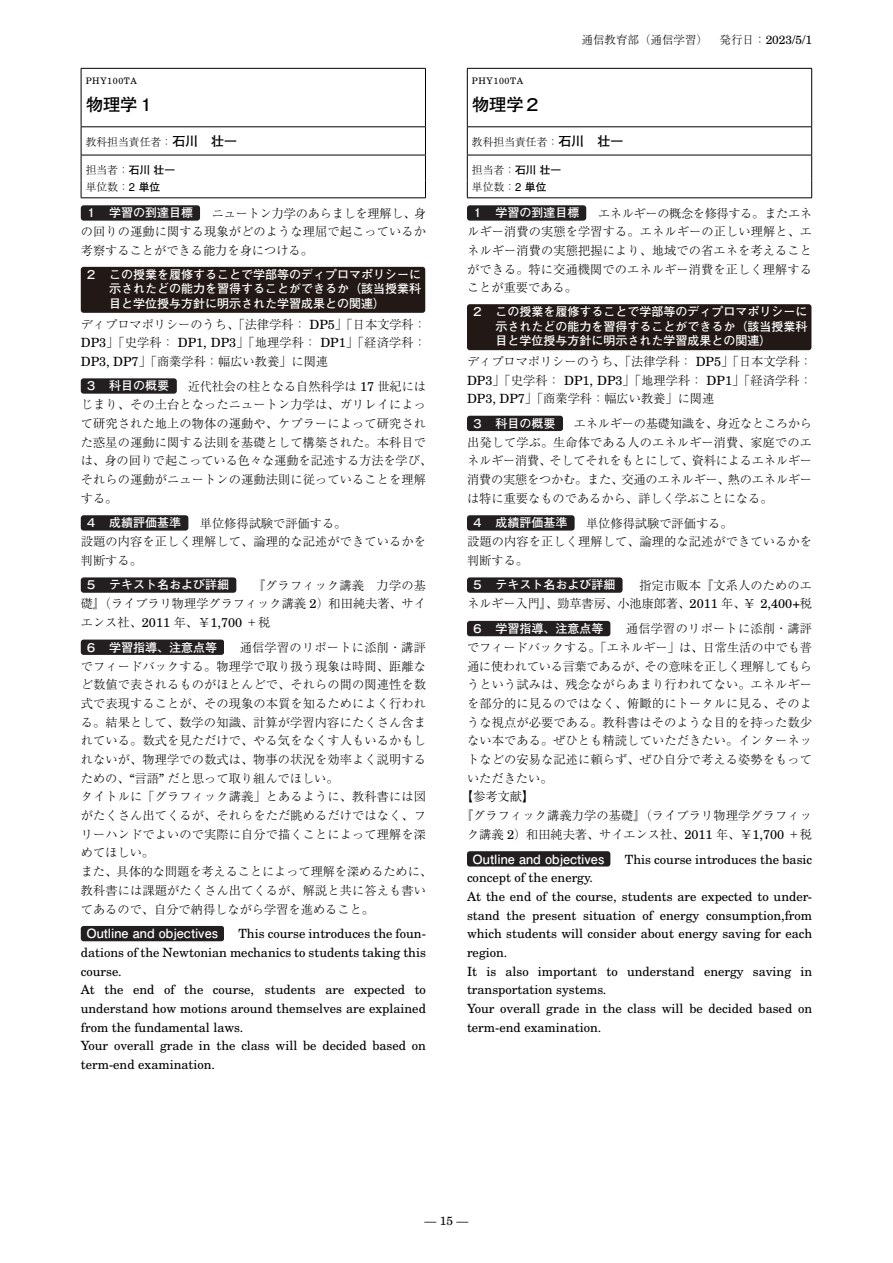
<style>
.page{position:relative;width:893px;height:1263px;background:#fff}
.page>*{position:absolute;margin:0;border:0;box-sizing:border-box;transform-origin:0 0}
.t1{font:700 17.25px "Futo Go B101 Pr 6";color:#000}
.t2{font:12.75px/18.8px "Century Sch L Roma";color:#000}
.t3{font:700 12.75px "Futo Go B101 Pro";color:#fff}
.t4{font:300 12.15px/18.8px "Ryumin Pr 6";letter-spacing:.01em;color:#000;text-align:justify}
.t5{font:300 12.15px "Ryumin Pr 6";letter-spacing:-.02em;color:#000}
.t6{font:700 12px/14.4px "Futo Go B101 Pr 6 N";color:#fff;text-align:justify}
.t7{font:700 12px "Futo Go B101 Pro";color:#fff}
.t8{font:12px "Century Sch L Roma";color:#000}
.t9{font:300 11.55px "Ryumin Pr 6";color:#000}
.t10{font:300 10.8px/16.8px "Ryumin Pr 6";color:#000}
.t11{font:9px "Century Sch L Roma";letter-spacing:.065em;color:#000}
.s1{font-family:"Futo Go B101 Pr 6";font-weight:700;font-size:12.9px}
.s2{font-family:"Futo Go B101 Pr 6";font-weight:700}
.s3{font-family:"Nimbus San L";font-weight:400;font-size:11.25px}
.s4{font-family:"Century Sch L Roma";font-weight:400;font-size:12.75px}
.s5{font-family:"Century Sch L Roma";font-weight:400;font-size:12px}
</style>
<div class="page">
<hr style="left:81px;top:68px;width:345px;height:1px;background:#000">
<svg style="left:81px;top:69px;width:1px;height:15px"></svg>
<svg style="left:425px;top:69px;width:1px;height:15px"></svg>
<hr style="left:81px;top:84px;width:1px;height:42px;background:#000">
<hr style="left:425px;top:84px;width:1px;height:42px;background:#000">
<hr style="left:81px;top:126px;width:345px;height:1px;background:#000">
<hr style="left:81px;top:155px;width:345px;height:1px;background:#000">
<svg style="left:81px;top:127px;width:1px;height:70px"></svg>
<svg style="left:425px;top:127px;width:1px;height:70px"></svg>
<hr style="left:81px;top:197px;width:345px;height:1px;background:#000">
<div style="left:81px;top:205px;width:119px;height:16px;background:#231f20;border-radius:3px"></div>
<div style="left:81px;top:267px;width:344px;height:46px;background:#221815;border-radius:3px"></div>
<div style="left:81px;top:378px;width:96px;height:16px;background:#231f20;border-radius:3px"></div>
<div style="left:81px;top:515px;width:107px;height:15px;background:#231f20;border-radius:3px"></div>
<div style="left:81px;top:577px;width:155px;height:16px;background:#231f20;border-radius:3px"></div>
<div style="left:81px;top:639px;width:143px;height:16px;background:#231f20;border-radius:3px"></div>
<div style="left:81px;top:926px;width:143px;height:15px;background:#231f20;border-radius:3px"></div>
<hr style="left:467px;top:68px;width:345px;height:1px;background:#000">
<svg style="left:467px;top:69px;width:1px;height:15px"></svg>
<svg style="left:811px;top:69px;width:1px;height:15px"></svg>
<hr style="left:467px;top:84px;width:1px;height:42px;background:#000">
<hr style="left:811px;top:84px;width:1px;height:42px;background:#000">
<hr style="left:467px;top:126px;width:345px;height:1px;background:#000">
<hr style="left:467px;top:155px;width:345px;height:1px;background:#000">
<svg style="left:467px;top:127px;width:1px;height:70px"></svg>
<svg style="left:811px;top:127px;width:1px;height:70px"></svg>
<hr style="left:467px;top:197px;width:345px;height:1px;background:#000">
<div style="left:467px;top:205px;width:119px;height:16px;background:#231f20;border-radius:3px"></div>
<div style="left:467px;top:304px;width:344px;height:46px;background:#221815;border-radius:3px"></div>
<div style="left:467px;top:416px;width:96px;height:15px;background:#231f20;border-radius:3px"></div>
<div style="left:467px;top:515px;width:108px;height:15px;background:#231f20;border-radius:3px"></div>
<div style="left:467px;top:577px;width:155px;height:16px;background:#231f20;border-radius:3px"></div>
<div style="left:467px;top:621px;width:143px;height:15px;background:#231f20;border-radius:3px"></div>
<div style="left:467px;top:851px;width:143px;height:15px;background:#231f20;border-radius:3px"></div>
<p class="t11" style="left:86px;top:77px;width:53px">PHY100TA</p>
<h1 class="t1" style="left:86px;top:96px;width:71px">物理学１</h1>
<p class="t10" style="left:86px;top:134px;width:153px">教科担当責任者：<span class="s1">石川　壮一</span></p>
<p class="t10" style="left:86px;top:162px;width:91px">担当者：<span class="s2">石川壮一</span>単位数：<span class="s3">2</span> <span class="s2">単位</span></p>
<p class="t7" style="left:85px;top:203px;width:109px">１　学習の到達目標</p>
<p class="t4" style="left:81px;top:204px;width:347px;text-indent:131px">ニュートン力学のあらましを理解し、身の回りの運動に関する現象がどのような理屈で起こっているか考察することができる能力を身につける。</p>
<p class="t6" style="left:85px;top:267px;width:337px">２　この授業を履修することで学部等のディプロマポリシーに　　示されたどの能力を習得することができるか（該当授業科　　目と学位授与方針に明示された学習成果との関連）</p>
<p class="t4" style="left:81px;top:314px;width:347px">ディプロマポリシーのうち、「法律学科： <span class="s4">DP5</span>」「日本文学科：<span class="s4">DP3</span>」「史学科： <span class="s4">DP1, DP3</span>」「地理学科： <span class="s4">DP1</span>」「経済学科：<span class="s4">DP3, DP7</span>」「商業学科：幅広い教養」に関連</p>
<p class="t7" style="left:85px;top:376px;width:85px">３　科目の概要</p>
<p class="t4" style="left:81px;top:377px;width:353px;text-align:left;text-indent:107px">近代社会の柱となる自然科学は <span class="s4">17</span> 世紀にはじまり、その土台となったニュートン力学は、ガリレイによって研究された地上の物体の運動や、ケプラーによって研究された惑星の運動に関する法則を基礎として構築された。本科目では、身の回りで起こっている色々な運動を記述する方法を学び、それらの運動がニュートンの運動法則に従っていることを理解する。</p>
<p class="t7" style="left:85px;top:513px;width:97px">４　成績評価基準</p>
<p class="t4" style="left:81px;top:513px;width:347px;text-align:left;text-indent:119px">単位修得試験で評価する。<br>設題の内容を正しく理解して、論理的な記述ができているかを判断する。</p>
<p class="t7" style="left:85px;top:575px;width:145px">５　テキスト名および詳細</p>
<p class="t4" style="left:81px;top:576px;width:347px;text-indent:172px">『グラフィック講義　力学の基礎』（ライブラリ物理学グラフィック講義 <span class="s4">2</span>）和田純夫著、サイエンス社、<span class="s4">2011</span> 年、￥<span class="s4">1,700</span> ＋税</p>
<p class="t7" style="left:85px;top:638px;width:133px">６　学習指導、注意点等</p>
<p class="t4" style="left:81px;top:638px;width:353px;text-align:left;text-indent:159px">通信学習のリポートに添削・講評でフィードバックする。物理学で取り扱う現象は時間、距離など数値で表されるものがほとんどで、それらの間の関連性を数式で表現することが、その現象の本質を知るためによく行われる。結果として、数学の知識、計算が学習内容にたくさん含まれている。数式を見ただけで、やる気をなくす人もいるかもしれないが、物理学での数式は、物事の状況を効率よく説明するための、<span class="s4">“</span>言語<span class="s4">”</span> だと思って取り組んでほしい。<br>タイトルに「グラフィック講義」とあるように、教科書には図がたくさん出てくるが、それらをただ眺めるだけではなく、フリーハンドでよいので実際に自分で描くことによって理解を深めてほしい。<br>また、具体的な問題を考えることによって理解を深めるために、教科書には課題がたくさん出てくるが、解説と共に答えも書いてあるので、自分で納得しながら学習を進めること。</p>
<p class="t3" style="left:86px;top:923px;width:133px">Outline and objectives</p>
<p class="t2" style="left:81px;top:925px;width:347px;text-indent:158px">This course introduces the foun&shy;dations of the Newtonian mechanics to students taking this course.<br>At the end of the course, students are expected to understand how motions around themselves are explained from the fundamental laws.<br>Your overall grade in the class will be decided based on term-end examination.</p>
<p class="t9" style="left:582px;top:34px;width:232px">通信教育部（通信学習）　発行日：<span class="s5">2023/5/1</span></p>
<p class="t11" style="left:472px;top:77px;width:53px">PHY100TA</p>
<h1 class="t1" style="left:472px;top:96px;width:71px">物理学２</h1>
<p class="t10" style="left:472px;top:134px;width:153px">教科担当責任者：<span class="s1">石川　壮一</span></p>
<p class="t10" style="left:472px;top:162px;width:91px">担当者：<span class="s2">石川壮一</span>単位数：<span class="s3">2</span> <span class="s2">単位</span></p>
<p class="t7" style="left:471px;top:203px;width:109px">１　学習の到達目標</p>
<p class="t4" style="left:467px;top:204px;width:347px;text-indent:131px">エネルギーの概念を修得する。またエネルギー消費の実態を学習する。エネルギーの正しい理解と、エネルギー消費の実態把握により、地域での省エネを考えることができる。特に交通機関でのエネルギー消費を正しく理解することが重要である。</p>
<p class="t6" style="left:471px;top:304px;width:338px">２　この授業を履修することで学部等のディプロマポリシーに　　示されたどの能力を習得することができるか（該当授業科　　目と学位授与方針に明示された学習成果との関連）</p>
<p class="t4" style="left:467px;top:352px;width:347px">ディプロマポリシーのうち、「法律学科： <span class="s4">DP5</span>」「日本文学科：<span class="s4">DP3</span>」「史学科： <span class="s4">DP1, DP3</span>」「地理学科： <span class="s4">DP1</span>」「経済学科：<span class="s4">DP3, DP7</span>」「商業学科：幅広い教養」に関連</p>
<p class="t7" style="left:471px;top:414px;width:85px">３　科目の概要</p>
<p class="t4" style="left:467px;top:414px;width:347px;text-indent:107px">エネルギーの基礎知識を、身近なところから出発して学ぶ。生命体である人のエネルギー消費、家庭でのエネルギー消費、そしてそれをもとにして、資料によるエネルギー消費の実態をつかむ。また、交通のエネルギー、熱のエネルギーは特に重要なものであるから、詳しく学ぶことになる。</p>
<p class="t7" style="left:471px;top:513px;width:97px">４　成績評価基準</p>
<p class="t4" style="left:467px;top:513px;width:347px;text-align:left;text-indent:119px">単位修得試験で評価する。<br>設題の内容を正しく理解して、論理的な記述ができているかを判断する。</p>
<p class="t7" style="left:471px;top:575px;width:145px">５　テキスト名および詳細</p>
<p class="t4" style="left:467px;top:576px;width:347px;text-align:right">指定市販本『文系人のためのエ<br>ネルギー入門』、勁草書房、小池康郎著、<span class="s4">2011</span> 年、¥ <span class="s4">2,400+</span>税</p>
<p class="t7" style="left:471px;top:619px;width:133px">６　学習指導、注意点等</p>
<p class="t4" style="left:626px;top:619px;width:188px">通信学習のリポートに添削・講評</p>
<p class="t4" style="left:467px;top:638px;width:347px">でフィードバックする。「エネルギー」は、日常生活の中でも普</p>
<p class="t5" style="left:467px;top:660px;width:347px">通に使われている言葉であるが、その意味を正しく理解してもら</p>
<p class="t4" style="left:467px;top:675px;width:347px">うという試みは、残念ながらあまり行われてない。エネルギー</p>
<p class="t4" style="left:467px;top:694px;width:347px">を部分的に見るのではなく、俯瞰的にトータルに見る、そのよ</p>
<p class="t4" style="left:467px;top:713px;width:347px">うな視点が必要である。教科書はそのような目的を持った数少</p>
<p class="t4" style="left:467px;top:731px;width:347px">ない本である。ぜひとも精読していただきたい。インターネッ</p>
<p class="t4" style="left:467px;top:750px;width:347px">トなどの安易な記述に頼らず、ぜひ自分で考える姿勢をもって</p>
<p class="t4" style="left:467px;top:769px;width:87px">いただきたい。</p>
<p class="t4" style="left:461px;top:787px;width:75px">【参考文献】</p>
<p class="t4" style="left:461px;top:806px;width:353px">『グラフィック講義力学の基礎』（ライブラリ物理学グラフィッ</p>
<p class="t4" style="left:467px;top:825px;width:347px">ク講義 <span class="s4">2</span>）和田純夫著、サイエンス社、<span class="s4">2011</span> 年、￥<span class="s4">1,700</span> ＋税</p>
<p class="t3" style="left:473px;top:848px;width:133px">Outline and objectives</p>
<p class="t2" style="left:625px;top:851px;width:189px">This course introduces the basic</p>
<p class="t2" style="left:467px;top:869px;width:347px">concept of the energy.<br>At the end of the course, students are expected to under&shy;stand the present situation of energy consumption,from which students will consider about energy saving for each region.<br>It is also important to understand energy saving in transportation systems.<br>Your overall grade in the class will be decided based on term-end examination.</p>
<p class="t8" style="left:425px;top:1216px;width:45px">—15—</p>
</div>
